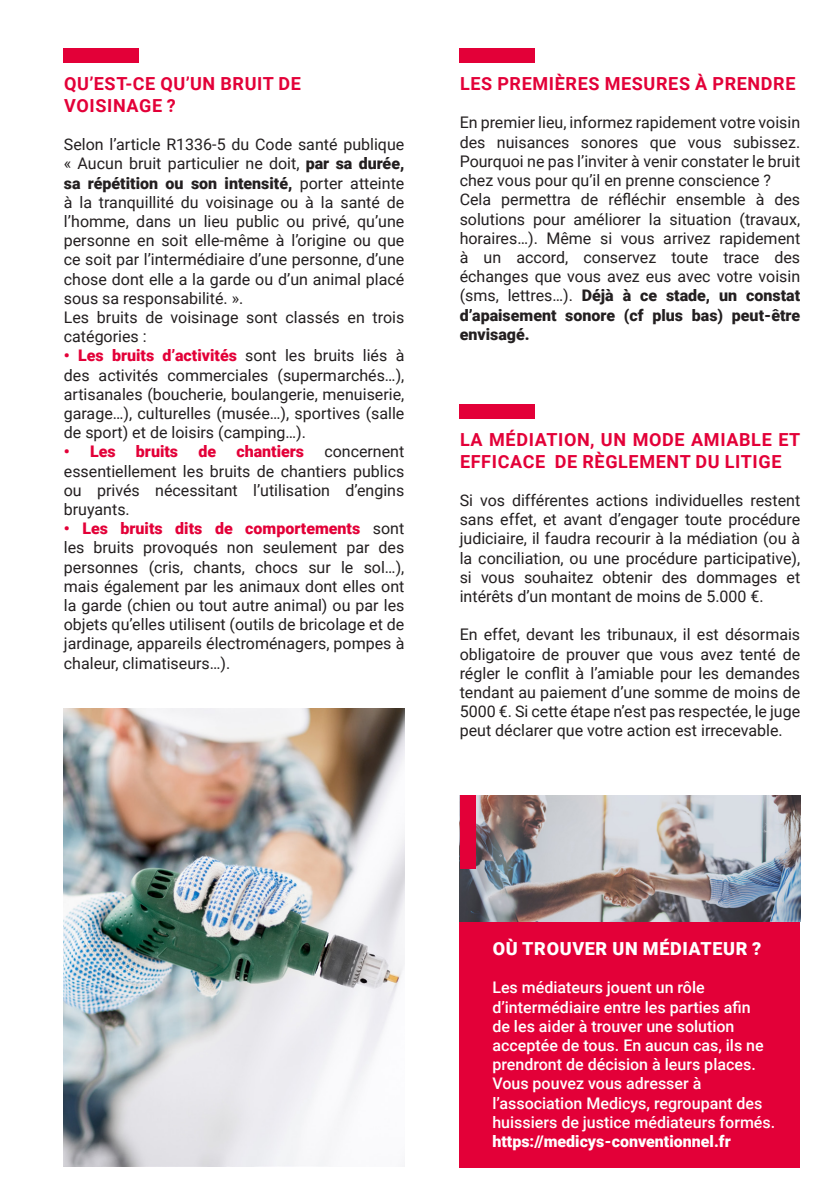
<style>
.page{position:relative;width:840px;height:1191px;background:#fff}
.page>*{position:absolute;margin:0;border:0;box-sizing:border-box;transform-origin:0 0}
.t1{font:700 18px/21.6px "Roboto";letter-spacing:.035em;color:#e30038}
.t2{font:900 18px "Roboto";letter-spacing:.035em;color:#fff}
.t3{font:16px/19.2px "Roboto";color:#231f20;text-align:justify}
.t4{font:500 16px/19.2px "Roboto";color:#fff}
.t5{font:900 16px "Roboto";color:#fff}
.t6{font:900 16px "Roboto";color:#e30038}
.s1{font-weight:900}
.s2{font-weight:900;color:#e30038}
</style>
<div class="page">
<div style="left:459px;top:908px;width:340px;height:260px;background:#e30038"></div>
<div style="left:64px;top:48px;width:75px;height:14px;background:#e30038"></div>
<div style="left:459px;top:48px;width:75px;height:14px;background:#e30038"></div>
<div style="left:459px;top:404px;width:75px;height:14px;background:#e30038"></div>
<img style="left:64px;top:709px;width:340px;height:457px">
<img style="left:459px;top:795px;width:340px;height:126px">
<div style="left:459px;top:795px;width:16px;height:74px;background:#e30038"></div>
<p class="t1" style="left:64px;top:72px;width:238px">QU’EST-CE QU’UN BRUIT DE<br>VOISINAGE ?</p>
<p class="t3" style="left:64px;top:134px;width:342px;text-align:left">Selon l’article R1336-5 du Code santé publique « Aucun bruit particulier ne doit, <span class="s1">par sa durée, sa répétition ou son intensité,</span> porter atteinte à la tranquillité du voisinage ou à la santé de l’homme, dans un lieu public ou privé, qu’une personne en soit elle-même à l’origine ou que ce soit par l’intermédiaire d’une personne, d’une chose dont elle a la garde ou d’un animal placé sous sa responsabilité. ».<br>Les bruits de voisinage sont classés en trois catégories :</p>
<p class="t3" style="left:64px;top:345px;width:342px"><span class="s2">• Les bruits d’activités</span> sont les bruits liés à des activités commerciales (supermarchés…), artisanales (boucherie, boulangerie, menuiserie, garage…), culturelles (musée…), sportives (salle de sport) et de loisirs (camping…).</p>
<p class="t6" style="left:64px;top:440px;width:53px">• Les</p>
<p class="t6" style="left:136px;top:440px;width:44px">bruits</p>
<p class="t6" style="left:198px;top:440px;width:19px">de</p>
<p class="t6" style="left:236px;top:440px;width:69px">chantiers</p>
<p class="t3" style="left:64px;top:441px;width:342px;text-indent:260px">concernent essentiellement les bruits de chantiers publics ou privés nécessitant l’utilisation d’engins bruyants.</p>
<p class="t3" style="left:64px;top:518px;width:342px"><span class="s2">• Les bruits dits de comportements</span> sont les bruits provoqués non seulement par des personnes (cris, chants, chocs sur le sol…), mais également par les animaux dont elles ont la garde (chien ou tout autre animal) ou par les objets qu’elles utilisent (outils de bricolage et de jardinage, appareils électroménagers, pompes à chaleur, climatiseurs…).</p>
<p class="t1" style="left:460px;top:72px;width:337px">LES PREMIÈRES MESURES À PRENDRE</p>
<p class="t3" style="left:459px;top:113px;width:342px;text-align:left">En premier lieu, informez rapidement votre voisin des nuisances sonores que vous subissez.<br>Pourquoi ne pas l’inviter à venir constater le bruit chez vous pour qu’il en prenne conscience ?<br>Cela permettra de réfléchir ensemble à des solutions pour améliorer la situation (travaux, horaires…). Même si vous arrivez rapidement à un accord, conservez toute trace des échanges que vous avez eus avec votre voisin (sms, lettres…). <span class="s1">Déjà à ce stade, un constat d’apaisement sonore (cf plus bas) peut-être envisagé.</span></p>
<p class="t1" style="left:460px;top:428px;width:342px">LA MÉDIATION, UN MODE AMIABLE ET<br>EFFICACE DE RÈGLEMENT DU LITIGE</p>
<p class="t3" style="left:459px;top:490px;width:342px">Si vos différentes actions individuelles restent sans effet, et avant d’engager toute procédure judiciaire, il faudra recourir à la médiation (ou à la conciliation, ou une procédure participative), si vous souhaitez obtenir des dommages et intérêts d’un montant de moins de 5.000 €.</p>
<p class="t3" style="left:459px;top:624px;width:342px">En effet, devant les tribunaux, il est désormais obligatoire de prouver que vous avez tenté de régler le conflit à l’amiable pour les demandes tendant au paiement d’une somme de moins de 5000 €. Si cette étape n’est pas respectée, le juge peut déclarer que votre action est irrecevable.</p>
<p class="t2" style="left:492px;top:936px;width:270px">OÙ TROUVER UN MÉDIATEUR ?</p>
<p class="t4" style="left:492px;top:977px;width:284px">Les médiateurs jouent un rôle d’intermédiaire entre les parties afin<br>de les aider à trouver une solution acceptée de tous. En aucun cas, ils ne prendront de décision à leurs places.<br>Vous pouvez vous adresser à l’association Medicys, regroupant des huissiers de justice médiateurs formés.</p>
<p class="t5" style="left:492px;top:1130px;width:240px">https://medicys-conventionnel.fr</p>
</div>
